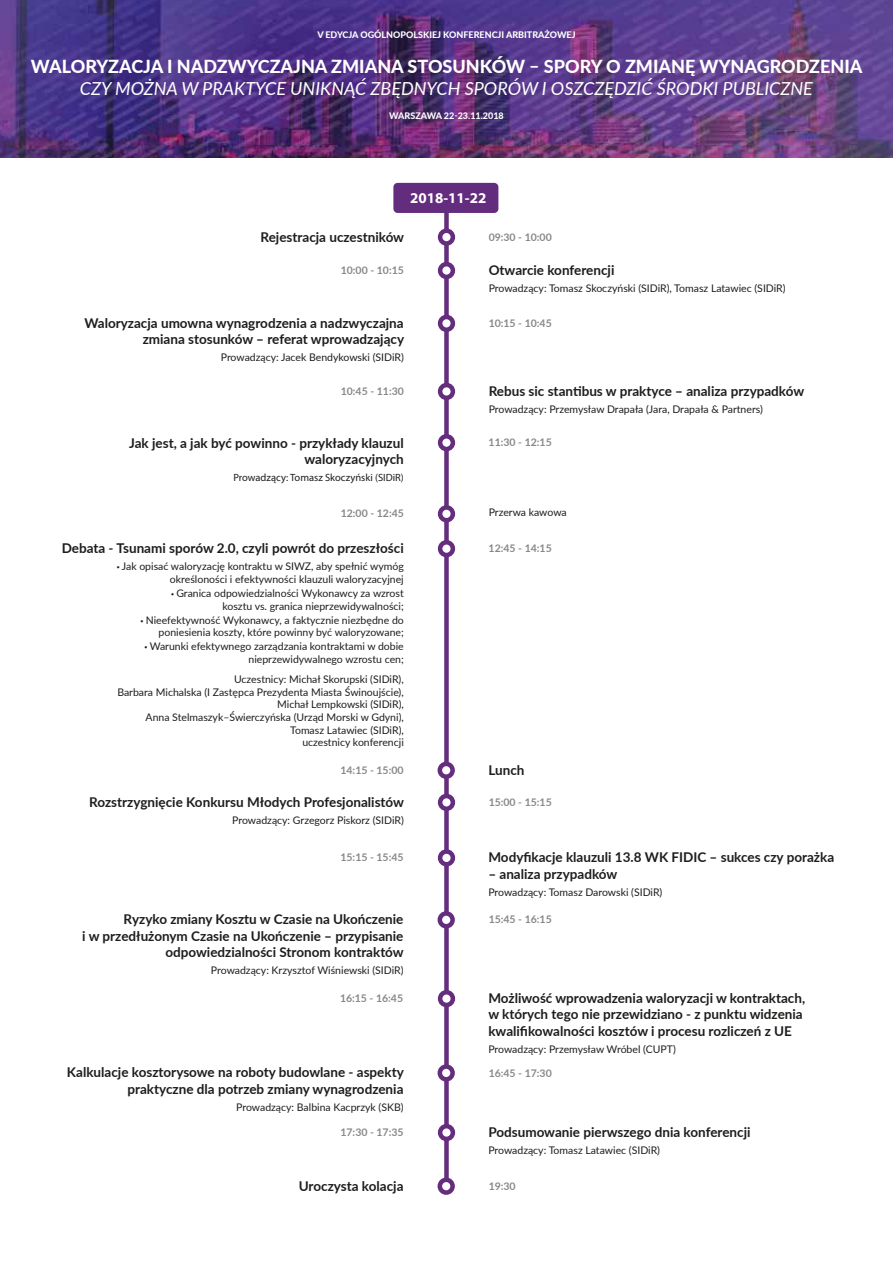
<style>
.page{position:relative;width:893px;height:1263px;background:#fff}
.page>*{position:absolute;margin:0;border:0;box-sizing:border-box;transform-origin:0 0}
.t1{font:800 18px "Lato";color:#fff}
.t2{font:italic 18px "Lato";color:#fff}
.t3{font:700 15px "Myriad Pro";color:#fff}
.t4{font:700 13.5px/16.2px "Lato";color:#1d1d1b;text-align:right}
.t5{font:10.5px/12.6px "Lato";color:#1d1d1b;text-align:right}
.t6{font:700 10.5px "Lato";color:#878787}
.t7{font:10.5px "Myriad Pro";color:#1d1d1b}
.t8{font:800 9px "Lato";color:#fff}
.s1{font-family:"Myriad Pro"}
</style>
<div class="page">
<div style="left:444px;top:183px;width:5px;height:1003px;background:#642d7e"></div>
<svg style="left:440px;top:231px;width:13px;height:12px"></svg>
<div style="left:438px;top:228px;width:17px;height:18px;border:4px solid #642d7e;border-radius:50%"></div>
<svg style="left:440px;top:317px;width:13px;height:13px"></svg>
<div style="left:438px;top:315px;width:17px;height:17px;border:4px solid #642d7e;border-radius:50%"></div>
<svg style="left:440px;top:436px;width:13px;height:13px"></svg>
<div style="left:438px;top:434px;width:17px;height:17px;border:4px solid #642d7e;border-radius:50%"></div>
<svg style="left:440px;top:542px;width:13px;height:13px"></svg>
<div style="left:438px;top:540px;width:17px;height:17px;border:4px solid #642d7e;border-radius:50%"></div>
<svg style="left:440px;top:851px;width:13px;height:13px"></svg>
<div style="left:438px;top:849px;width:17px;height:17px;border:4px solid #642d7e;border-radius:50%"></div>
<svg style="left:440px;top:796px;width:13px;height:13px"></svg>
<div style="left:438px;top:794px;width:17px;height:17px;border:4px solid #642d7e;border-radius:50%"></div>
<svg style="left:440px;top:992px;width:13px;height:13px"></svg>
<div style="left:438px;top:990px;width:17px;height:17px;border:4px solid #642d7e;border-radius:50%"></div>
<svg style="left:440px;top:1126px;width:13px;height:13px"></svg>
<div style="left:438px;top:1124px;width:17px;height:17px;border:4px solid #642d7e;border-radius:50%"></div>
<svg style="left:440px;top:264px;width:13px;height:13px"></svg>
<div style="left:438px;top:262px;width:17px;height:17px;border:4px solid #642d7e;border-radius:50%"></div>
<svg style="left:440px;top:385px;width:13px;height:13px"></svg>
<div style="left:438px;top:383px;width:17px;height:17px;border:4px solid #642d7e;border-radius:50%"></div>
<svg style="left:440px;top:507px;width:13px;height:13px"></svg>
<div style="left:438px;top:505px;width:17px;height:17px;border:4px solid #642d7e;border-radius:50%"></div>
<svg style="left:440px;top:764px;width:13px;height:13px"></svg>
<div style="left:438px;top:762px;width:17px;height:17px;border:4px solid #642d7e;border-radius:50%"></div>
<svg style="left:440px;top:913px;width:13px;height:13px"></svg>
<div style="left:438px;top:911px;width:17px;height:17px;border:4px solid #642d7e;border-radius:50%"></div>
<svg style="left:440px;top:1066px;width:13px;height:13px"></svg>
<div style="left:438px;top:1064px;width:17px;height:17px;border:4px solid #642d7e;border-radius:50%"></div>
<svg style="left:440px;top:1180px;width:13px;height:12px"></svg>
<div style="left:438px;top:1177px;width:17px;height:18px;border:4px solid #642d7e;border-radius:50%"></div>
<img style="left:0;top:0;width:893px;height:158px">
<div style="left:393px;top:183px;width:105px;height:30px;background:#642c7e;border-radius:4px"></div>
<p class="t8" style="left:317px;top:28px;width:260px">V EDYCJA OGÓLNOPOLSKIEJ KONFERENCJI ARBITRAŻOWEJ</p>
<h1 class="t1" style="left:31px;top:53px;width:833px">WALORYZACJA I NADZWYCZAJNA ZMIANA STOSUNKÓW – SPORY O ZMIANĘ WYNAGRODZENIA</h1>
<h1 class="t2" style="left:80px;top:76px;width:734px">CZY MOŻNA W PRAKTYCE UNIKNĄĆ ZBĘDNYCH SPORÓW I OSZCZĘDZIĆ ŚRODKI PUBLICZNE</h1>
<p class="t8" style="left:389px;top:109px;width:116px">WARSZAWA 22-23.11.2018</p>
<h2 class="t3" style="left:410px;top:188px;width:78px">2018-11-22</h2>
<p class="t4" style="left:261px;top:228px;width:145px">Rejestracja uczestników</p>
<p class="t6" style="left:489px;top:229px;width:65px">09:30 - 10:00</p>
<p class="t6" style="left:341px;top:262px;width:65px">10:00 - 10:15</p>
<p class="t4" style="left:489px;top:261px;width:127px">Otwarcie konferencji</p>
<p class="t5" style="left:489px;top:282px;width:298px">Prowadzący: Tomasz Skoczyński (SIDiR), Tomasz Latawiec (SIDiR)</p>
<p class="t4" style="left:84px;top:314px;width:321px">Waloryzacja umowna wynagrodzenia a nadzwyczajna zmiana stosunków – referat wprowadzający</p>
<p class="t5" style="left:221px;top:351px;width:185px">Prowadzący: Jacek Bendykowski (SIDiR)</p>
<p class="t6" style="left:489px;top:315px;width:65px">10:15 - 10:45</p>
<p class="t6" style="left:341px;top:383px;width:65px">10:45 - 11:30</p>
<p class="t4" style="left:489px;top:382px;width:317px">Rebus sic stantibus w praktyce – analiza przypadków</p>
<p class="t5" style="left:489px;top:402px;width:276px">Prowadzący: Przemysław Drapała (Jara, Drapała &amp; Partners)</p>
<p class="t4" style="left:129px;top:434px;width:276px">Jak jest, a jak być powinno - przykłady klauzul waloryzacyjnych</p>
<p class="t7" style="left:233px;top:471px;width:172px">Prowadzący: Tomasz Skoczyński (SIDiR)</p>
<p class="t6" style="left:489px;top:435px;width:65px">11:30 - 12:15</p>
<p class="t6" style="left:341px;top:506px;width:65px">12:00 - 12:45</p>
<p class="t5" style="left:489px;top:505px;width:80px">Przerwa kawowa</p>
<p class="t4" style="left:62px;top:540px;width:344px">Debata - Tsunami sporów 2.0, czyli powrót do przeszłości</p>
<p class="t5" style="left:117px;top:560px;width:289px"><span class="s1">•</span> Jak opisać waloryzację kontraktu w SIWZ, aby spełnić wymóg określoności i efektywności klauzuli waloryzacyjnej</p>
<p class="t5" style="left:171px;top:586px;width:234px"><span class="s1">•</span> Granica odpowiedzialności Wykonawcy za wzrost kosztu vs. granica nieprzewidywalności;</p>
<p class="t5" style="left:141px;top:613px;width:265px"><span class="s1">•</span> Nieefektywność Wykonawcy, a faktycznie niezbędne do poniesienia koszty, które powinny być waloryzowane;</p>
<p class="t5" style="left:145px;top:640px;width:261px"><span class="s1">•</span> Warunki efektywnego zarządzania kontraktami w dobie nieprzewidywalnego wzrostu cen;</p>
<p class="t5" style="left:117px;top:672px;width:288px">Uczestnicy: Michał Skorupski (SIDiR),<br>Barbara Michalska (I Zastępca Prezydenta Miasta Świnoujście), Michał Lempkowski (SIDiR),<br>Anna Stelmaszyk–Świerczyńska (Urząd Morski w Gdyni), Tomasz Latawiec (SIDiR),<br>uczestnicy konferencji</p>
<p class="t6" style="left:489px;top:541px;width:65px">12:45 - 14:15</p>
<p class="t6" style="left:340px;top:762px;width:65px">14:15 - 15:00</p>
<p class="t4" style="left:488px;top:761px;width:38px">Lunch</p>
<p class="t4" style="left:89px;top:793px;width:316px">Rozstrzygnięcie Konkursu Młodych Profesjonalistów</p>
<p class="t5" style="left:232px;top:813px;width:173px">Prowadzący: Grzegorz Piskorz (SIDiR)</p>
<p class="t6" style="left:489px;top:794px;width:65px">15:00 - 15:15</p>
<p class="t6" style="left:340px;top:850px;width:65px">15:15 - 15:45</p>
<p class="t4" style="left:488px;top:849px;width:347px">Modyfikacje klauzuli 13.8 WK FIDIC – sukces czy porażka</p>
<p class="t4" style="left:488px;top:865px;width:131px">– analiza przypadków</p>
<p class="t5" style="left:488px;top:885px;width:176px">Prowadzący: Tomasz Darowski (SIDiR)</p>
<p class="t4" style="left:82px;top:911px;width:323px">Ryzyko zmiany Kosztu w Czasie na Ukończenie<br>i w przedłużonym Czasie na Ukończenie – przypisanie odpowiedzialności Stronom kontraktów</p>
<p class="t5" style="left:211px;top:963px;width:194px">Prowadzący: Krzysztof Wiśniewski (SIDiR)</p>
<p class="t6" style="left:489px;top:912px;width:65px">15:45 - 16:15</p>
<p class="t6" style="left:340px;top:990px;width:65px">16:15 - 16:45</p>
<p class="t4" style="left:488px;top:989px;width:318px;text-align:left">Możliwość wprowadzenia waloryzacji w kontraktach, w których tego nie przewidziano - z punktu widzenia kwalifikowalności kosztów i procesu rozliczeń z UE</p>
<p class="t5" style="left:488px;top:1042px;width:189px">Prowadzący: Przemysław Wróbel (CUPT)</p>
<p class="t4" style="left:67px;top:1064px;width:338px">Kalkulacje kosztorysowe na roboty budowlane - aspekty praktyczne dla potrzeb zmiany wynagrodzenia</p>
<p class="t5" style="left:236px;top:1100px;width:169px">Prowadzący: Balbina Kacprzyk (SKB)</p>
<p class="t6" style="left:489px;top:1065px;width:65px">16:45 - 17:30</p>
<p class="t6" style="left:340px;top:1124px;width:65px">17:30 - 17:35</p>
<p class="t4" style="left:488px;top:1123px;width:264px">Podsumowanie pierwszego dnia konferencji</p>
<p class="t5" style="left:488px;top:1143px;width:173px">Prowadzący: Tomasz Latawiec (SIDiR)</p>
<p class="t4" style="left:299px;top:1177px;width:106px">Uroczysta kolacja</p>
<p class="t6" style="left:489px;top:1178px;width:29px">19:30</p>
</div>
